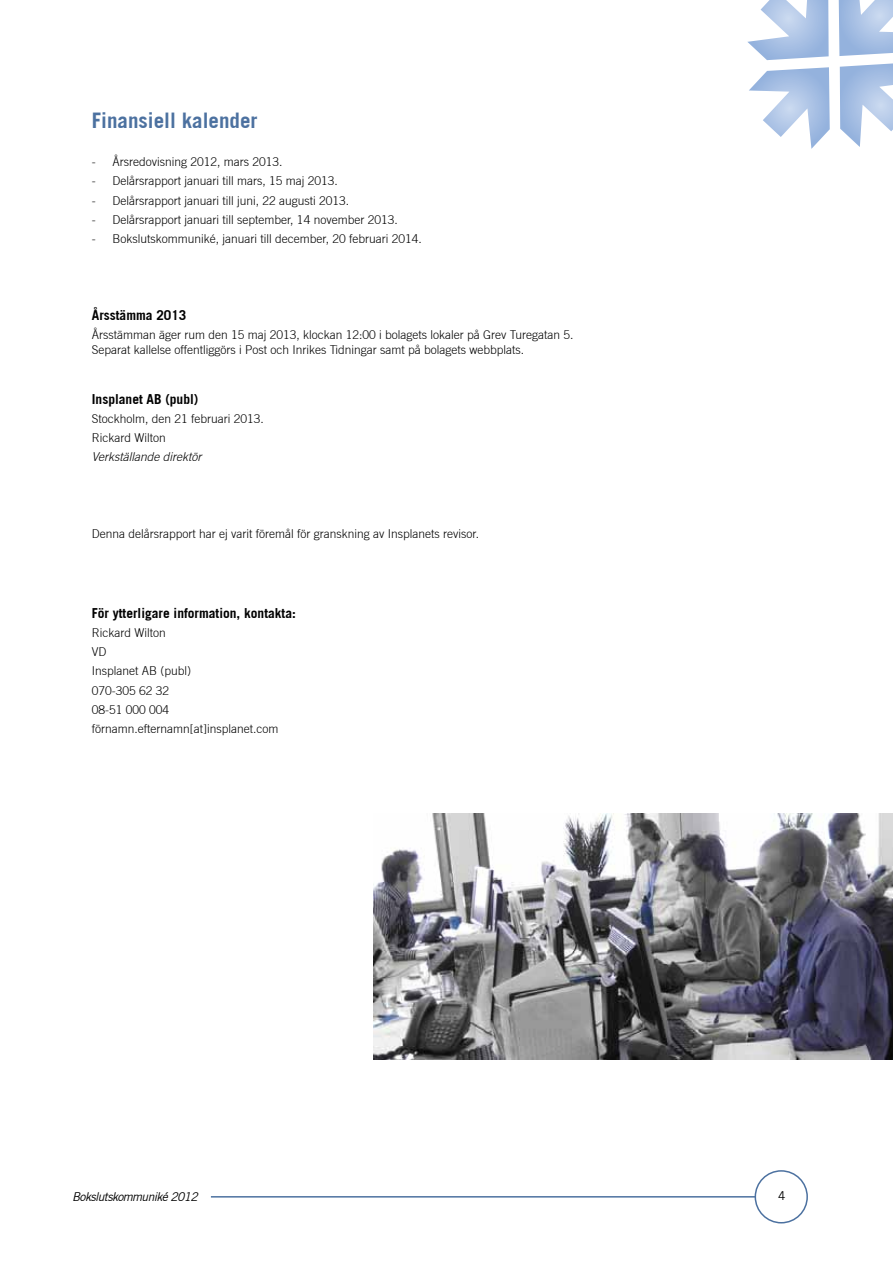
<style>
.page{position:relative;width:893px;height:1263px;background:#fff}
.page>*{position:absolute;margin:0;border:0;box-sizing:border-box;transform-origin:0 0}
.t1{font:700 21px "Trade Gothic";color:#4c71a0}
.t2{font:700 13.5px "Trade Gothic";color:#000}
.t3{font:300 12px/19.2px "Trade Gothic";color:#000}
.t4{font:italic 12px "Trade Gothic";letter-spacing:-.05em;color:#000}
.t5{font:italic 300 12px "Trade Gothic";color:#000}
.t6{font:12px "Trade Gothic";color:#000}
</style>
<div class="page">
<div style="left:755px;top:1170px;width:53px;height:53px;border:2px solid #4c71a0;border-radius:50%"></div>
<hr style="left:211px;top:1196px;width:544px;height:1px;background:#4c71a0">
<svg style="left:840px;top:63px;width:53px;height:84px"></svg>
<svg style="left:839px;top:0;width:54px;height:56px;background:#b0c6e6"></svg>
<svg style="left:749px;top:67px;width:81px;height:82px"></svg>
<svg style="left:747px;top:0;width:82px;height:60px"></svg>
<img style="left:373px;top:813px;width:520px;height:247px">
<h1 class="t1" style="left:92px;top:107px;width:167px">Finansiell kalender</h1>
<p class="t3" style="left:92px;top:152px;width:192px">- Årsredovisning 2012, mars 2013.</p>
<p class="t3" style="left:92px;top:171px;width:248px">- Delårsrapport januari till mars, 15 maj 2013.</p>
<p class="t3" style="left:92px;top:191px;width:259px">- Delårsrapport januari till juni, 22 augusti 2013.</p>
<p class="t3" style="left:92px;top:210px;width:307px">- Delårsrapport januari till september, 14 november 2013.</p>
<p class="t3" style="left:92px;top:229px;width:331px">- Bokslutskommuniké, januari till december, 20 februari 2014.</p>
<p class="t2" style="left:92px;top:307px;width:96px">Årsstämma 2013</p>
<p class="t3" style="left:92px;top:327px;width:483px;line-height:15px">Årsstämman äger rum den 15 maj 2013, klockan 12:00 i bolagets lokaler på Grev Turegatan 5.<br>Separat kallelse offentliggörs i Post och Inrikes Tidningar samt på bolagets webbplats.</p>
<p class="t2" style="left:92px;top:390px;width:108px">Insplanet AB (publ)</p>
<p class="t3" style="left:92px;top:409px;width:174px">Stockholm, den 21 februari 2013.<br>Rickard Wilton</p>
<p class="t5" style="left:92px;top:450px;width:111px">Verkställande direktör</p>
<p class="t3" style="left:92px;top:524px;width:389px">Denna delårsrapport har ej varit föremål för granskning av Insplanets revisor.</p>
<p class="t2" style="left:92px;top:604px;width:206px">För ytterligare information, kontakta:</p>
<p class="t3" style="left:92px;top:623px;width:188px">Rickard Wilton<br>VD<br>Insplanet AB (publ)<br>070-305 62 32<br>08-51 000 004 förnamn.efternamn[at]insplanet.com</p>
<p class="t4" style="left:72px;top:1189px;width:127px">Bokslutskommuniké 2012</p>
<p class="t6" style="left:778px;top:1188px;width:9px">4</p>
</div>
